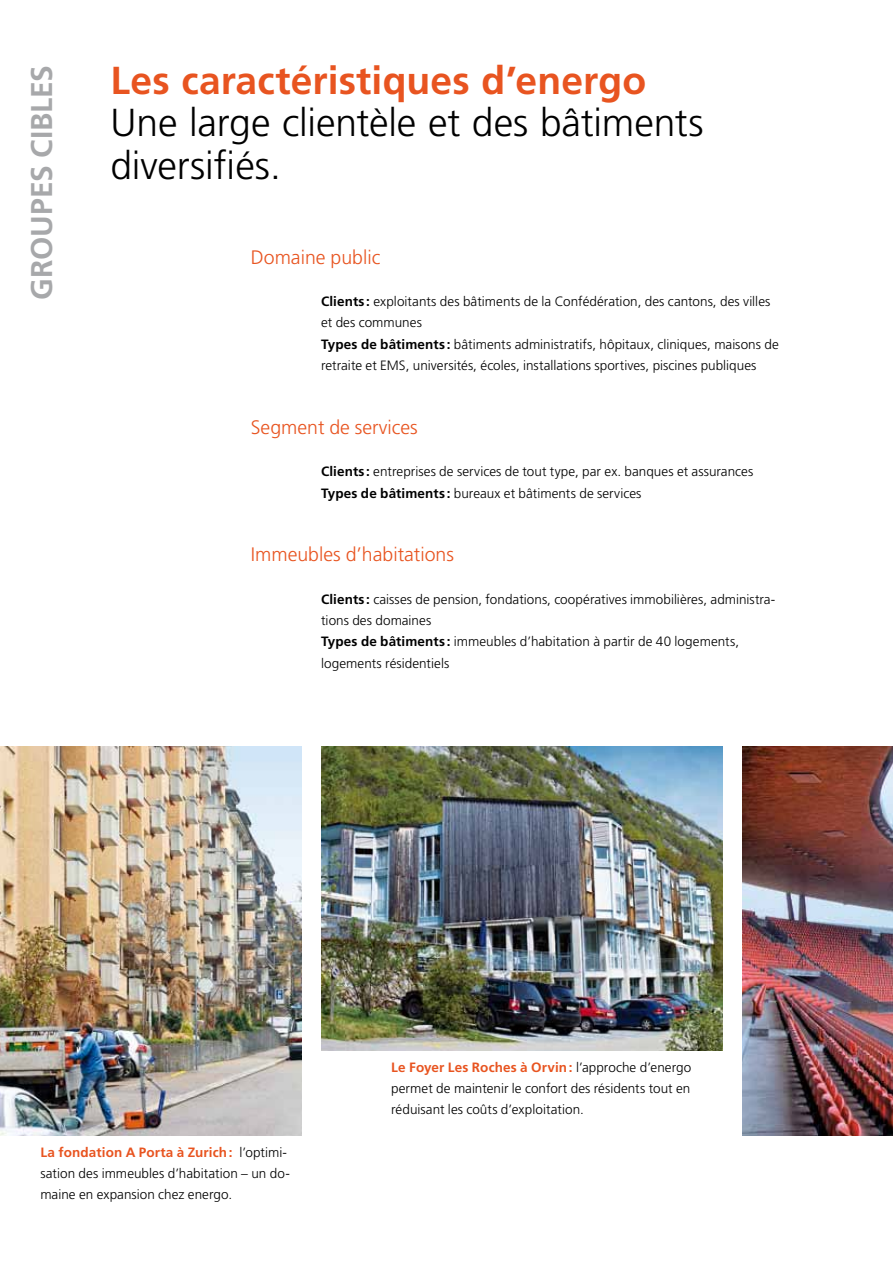
<style>
.page{position:relative;width:893px;height:1263px;background:#fff}
.page>*{position:absolute;margin:0;border:0;box-sizing:border-box;transform-origin:0 0}
.t1{font:300 39px/42.5px "Frutiger";letter-spacing:-.005em;color:#000}
.t2{font:700 39px "Frutiger";letter-spacing:.005em;color:#e85420}
.t3{font:700 30px "Frutiger";letter-spacing:-.005em;color:#a7a8aa}
.t4{font:300 19.5px "Frutiger";color:#e85420}
.t5{font:300 13.5px/21.3px "Frutiger";letter-spacing:.005em;color:#000}
.s1{font-weight:700}
.s2{font-weight:700;color:#e85420}
</style>
<div class="page">
<img style="left:742px;top:746px;width:151px;height:389px">
<img style="left:321px;top:746px;width:402px;height:304px">
<img style="left:0;top:746px;width:302px;height:389px">
<h2 class="t3" style="left:24px;top:300px;width:236px;rotate:-90deg">Groupes cibles</h2>
<h1 class="t2" style="left:111px;top:57px;width:537px">Les caractéristiques d’energo</h1>
<h1 class="t1" style="left:111px;top:101px;width:595px">Une large clientèle et des bâtiments diversifiés.</h1>
<h3 class="t4" style="left:251px;top:246px;width:131px">Domaine public</h3>
<p class="t5" style="left:321px;top:291px;width:459px"><span class="s1">Clients :</span> exploitants des bâtiments de la Confédération, des cantons, des villes et des communes<br><span class="s1">Types de bâtiments :</span> bâtiments administratifs, hôpitaux, cliniques, maisons de retraite et EMS, universités, écoles, installations sportives, piscines publiques</p>
<h3 class="t4" style="left:251px;top:416px;width:168px">Segment de services</h3>
<p class="t5" style="left:321px;top:461px;width:434px"><span class="s1">Clients :</span> entreprises de services de tout type, par ex. banques et assurances<br><span class="s1">Types de bâtiments :</span> bureaux et bâtiments de services</p>
<h3 class="t4" style="left:251px;top:543px;width:205px">Immeubles d’habitations</h3>
<p class="t5" style="left:321px;top:588px;width:456px"><span class="s1">Clients :</span> caisses de pension, fondations, coopératives immobilières, administra&shy;tions des domaines<br><span class="s1">Types de bâtiments :</span> immeubles d’habitation à partir de 40 logements, logements résidentiels</p>
<p class="t5" style="left:391px;top:1056px;width:302px;text-align:justify"><span class="s2">Le Foyer Les Roches à Orvin:</span> l’approche d’energo permet de maintenir le confort des résidents tout en réduisant les coûts d’exploitation.</p>
<p class="t5" style="left:40px;top:1141px;width:250px;text-align:justify"><span class="s2">La fondation A Porta à Zurich:</span> l’optimi&shy;sation des immeubles d’habitation – un do&shy;maine en expansion chez energo.</p>
</div>
